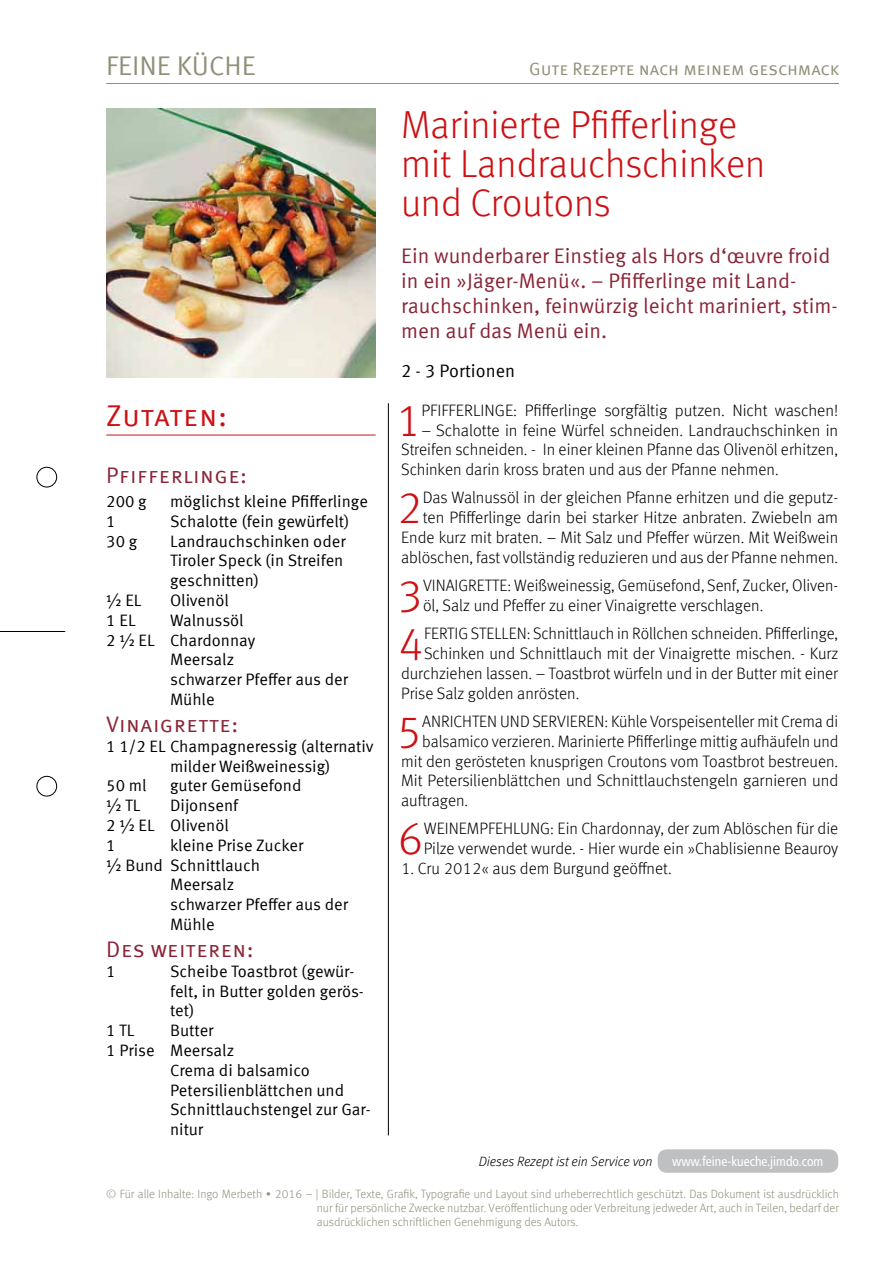
<style>
.page{position:relative;width:893px;height:1263px;background:#fff}
.page>*{position:absolute;margin:0;border:0;box-sizing:border-box;transform-origin:0 0}
.t1{font:300 45.3px "Meta Offc";color:#cd1013}
.t2{font:300 39px/39px "Meta Offc";color:#cd1013}
.t3{font:30px "Meta Sc Offc Norm";letter-spacing:.01em;color:#cd1013}
.t4{font:27px "Meta Sc Offc Norm";color:#918f79}
.t5{font:22.5px "Meta Sc Offc Norm";letter-spacing:.025em;color:#8a2537}
.t6{font:21px/25.2px "Meta Offc Norm";color:#8a2537}
.t7{font:18px "Meta Sc Offc Norm";letter-spacing:-.005em;color:#918f79}
.t8{font:18px "Meta Offc Norm";color:#000}
.t9{font:300 16.5px/19.8px "Meta Offc";color:#000}
.t10{font:16.5px/19.8px "Meta Offc Norm";color:#000}
.t11{font:italic 300 13.5px "Meta Offc";color:#000}
.t12{font:condensed 13.5px "Frutiger LT Std";color:#fff}
.t13{font:300 12px/14.4px "Meta Offc";color:#918f79;text-align:justify}
</style>
<div class="page">
<hr style="left:106px;top:83px;width:733px;height:1px;background:#918f79">
<div style="left:37px;top:467px;width:20px;height:20px;border:1px solid #000;border-radius:50%"></div>
<div style="left:37px;top:776px;width:20px;height:20px;border:1px solid #000;border-radius:50%"></div>
<hr style="left:0;top:631px;width:65px;height:1px;background:#000">
<div style="left:658px;top:1149px;width:180px;height:24px;background:#bfc0c1;border-radius:9px"></div>
<hr style="left:388px;top:403px;width:1px;height:732px;background:#000">
<hr style="left:106px;top:435px;width:270px;height:1px;background:#cd1013">
<img style="left:106px;top:108px;width:270px;height:270px">
<h3 class="t4" style="left:106px;top:50px;width:151px">FEINE KÜCHE</h3>
<p class="t7" style="left:529px;top:58px;width:311px">Gute Rezepte nach meinem geschmack</p>
<h3 class="t3" style="left:106px;top:398px;width:122px">Zutaten:</h3>
<h3 class="t5" style="left:106px;top:462px;width:142px">Pfifferlinge:</h3>
<p class="t10" style="left:106px;top:492px;width:42px">200 g</p>
<p class="t10" style="left:170px;top:492px;width:199px">möglichst kleine Pfifferlinge</p>
<p class="t10" style="left:106px;top:512px;width:11px">1</p>
<p class="t10" style="left:170px;top:512px;width:181px">Schalotte (fein gewürfelt)</p>
<p class="t10" style="left:106px;top:531px;width:33px">30 g</p>
<p class="t10" style="left:170px;top:531px;width:177px">Landrauchschinken oder<br>Tiroler Speck (in Streifen geschnitten)</p>
<p class="t10" style="left:106px;top:591px;width:37px">½ EL</p>
<p class="t10" style="left:170px;top:591px;width:60px">Olivenöl</p>
<p class="t10" style="left:106px;top:611px;width:31px">1 EL</p>
<p class="t10" style="left:170px;top:611px;width:75px">Walnussöl</p>
<p class="t10" style="left:106px;top:630px;width:150px">2 ½ EL Chardonnay</p>
<p class="t10" style="left:170px;top:650px;width:66px">Meersalz</p>
<p class="t10" style="left:170px;top:670px;width:180px">schwarzer Pfeffer aus der</p>
<p class="t10" style="left:170px;top:690px;width:46px">Mühle</p>
<h3 class="t5" style="left:106px;top:711px;width:133px">Vinaigrette:</h3>
<p class="t10" style="left:106px;top:737px;width:269px">1 1/2 EL Champagneressig (alternativ</p>
<p class="t10" style="left:170px;top:756px;width:162px">milder Weißweinessig)</p>
<p class="t10" style="left:106px;top:776px;width:42px">50 ml</p>
<p class="t10" style="left:170px;top:776px;width:133px">guter Gemüsefond</p>
<p class="t10" style="left:106px;top:796px;width:36px">½ TL</p>
<p class="t10" style="left:106px;top:796px;width:133px;text-indent:64px">Dijonsenf<br>2 ½ EL Olivenöl<br>1</p>
<p class="t10" style="left:170px;top:836px;width:135px">kleine Prise Zucker</p>
<p class="t10" style="left:106px;top:855px;width:155px">½ Bund Schnittlauch</p>
<p class="t10" style="left:170px;top:875px;width:66px">Meersalz</p>
<p class="t10" style="left:170px;top:895px;width:180px">schwarzer Pfeffer aus der</p>
<p class="t10" style="left:170px;top:915px;width:46px">Mühle</p>
<h3 class="t5" style="left:106px;top:936px;width:149px">Des weiteren:</h3>
<p class="t10" style="left:106px;top:962px;width:11px">1</p>
<p class="t10" style="left:170px;top:962px;width:195px">Scheibe Toastbrot (gewür&shy;felt, in Butter golden gerös&shy;tet)</p>
<p class="t10" style="left:106px;top:1021px;width:30px">1 TL</p>
<p class="t10" style="left:170px;top:1021px;width:45px">Butter</p>
<p class="t10" style="left:106px;top:1041px;width:129px">1 Prise Meersalz</p>
<p class="t10" style="left:170px;top:1061px;width:141px">Crema di balsamico</p>
<p class="t10" style="left:170px;top:1080px;width:176px">Petersilienblättchen und</p>
<p class="t10" style="left:170px;top:1100px;width:202px">Schnittlauchstengel zur Gar-</p>
<p class="t10" style="left:170px;top:1120px;width:35px">nitur</p>
<h2 class="t2" style="left:401px;top:106px;width:366px">Marinierte Pfifferlinge mit Landrauchschinken und Croutons</h2>
<p class="t6" style="left:401px;top:243px;width:438px">Ein wunderbarer Einstieg als Hors d‘œuvre froid in ein »Jäger-Menü«. – Pfifferlinge mit Land&shy;rauchschinken, feinwürzig leicht mariniert, stim&shy;men auf das Menü ein.</p>
<p class="t8" style="left:401px;top:360px;width:115px">2 - 3 Portionen</p>
<h1 class="t1" style="left:395px;top:394px;width:27px">1</h1>
<p class="t9" style="left:421px;top:400px;width:418px">PFIFFERLINGE: Pfifferlinge sorgfältig putzen. Nicht waschen!</p>
<p class="t9" style="left:401px;top:420px;width:439px;text-align:justify;text-indent:20px">– Schalotte in feine Würfel schneiden. Landrauchschinken in Streifen schneiden. - In einer kleinen Pfanne das Olivenöl erhitzen, Schinken darin kross braten und aus der Pfanne nehmen.</p>
<h1 class="t1" style="left:397px;top:482px;width:27px">2</h1>
<p class="t9" style="left:401px;top:488px;width:439px;text-align:right">Das Walnussöl in der gleichen Pfanne erhitzen und die geputz&shy;ten Pfifferlinge darin bei starker Hitze anbraten. Zwiebeln am Ende kurz mit braten. – Mit Salz und Pfeffer würzen. Mit Weißwein ablöschen, fast vollständig reduzieren und aus der Pfanne nehmen.</p>
<h1 class="t1" style="left:397px;top:569px;width:27px">3</h1>
<p class="t9" style="left:423px;top:576px;width:417px">VINAIGRETTE: Weißweinessig, Gemüsefond, Senf, Zucker, Oliven&shy;öl, Salz und Pfeffer zu einer Vinaigrette verschlagen.</p>
<h1 class="t1" style="left:398px;top:618px;width:27px">4</h1>
<p class="t9" style="left:424px;top:624px;width:416px">FERTIG STELLEN: Schnittlauch in Röllchen schneiden. Pfifferlinge,</p>
<p class="t9" style="left:424px;top:644px;width:416px">Schinken und Schnittlauch mit der Vinaigrette mischen. - Kurz</p>
<p class="t9" style="left:401px;top:664px;width:439px">durchziehen lassen. – Toastbrot würfeln und in der Butter mit einer</p>
<p class="t9" style="left:401px;top:683px;width:180px">Prise Salz golden anrösten.</p>
<h1 class="t1" style="left:396px;top:705px;width:27px">5</h1>
<p class="t9" style="left:422px;top:712px;width:417px">ANRICHTEN UND SERVIEREN: Kühle Vorspeisenteller mit Crema di</p>
<p class="t9" style="left:422px;top:732px;width:418px">balsamico verzieren. Marinierte Pfifferlinge mittig aufhäufeln und</p>
<p class="t9" style="left:401px;top:751px;width:439px">mit den gerösteten knusprigen Croutons vom Toastbrot bestreuen.</p>
<p class="t9" style="left:401px;top:771px;width:439px">Mit Petersilienblättchen und Schnittlauchstengeln garnieren und</p>
<p class="t9" style="left:401px;top:791px;width:69px">auftragen.</p>
<h1 class="t1" style="left:398px;top:813px;width:27px">6</h1>
<p class="t9" style="left:424px;top:819px;width:416px">WEINEMPFEHLUNG: Ein Chardonnay, der zum Ablöschen für die<br>Pilze verwendet wurde. - Hier wurde ein »Chablisienne Beauroy</p>
<p class="t9" style="left:401px;top:859px;width:272px">1. Cru 2012« aus dem Burgund geöffnet.</p>
<p class="t11" style="left:479px;top:1154px;width:175px">Dieses Rezept ist ein Service von</p>
<p class="t12" style="left:672px;top:1153px;width:153px">www.feine-kueche.jimdo.com</p>
<p class="t13" style="left:317px;top:1186px;width:524px;text-indent:-210px">© Für alle Inhalte: Ingo Merbeth ∙ 2016 – | Bilder, Texte, Grafik, Typografie und Layout sind urheberrechtlich geschützt. Das Dokument ist ausdrücklich nur für persönliche Zwecke nutzbar. Veröffentlichung oder Verbreitung jedweder Art, auch in Teilen, bedarf der ausdrücklichen schriftlichen Genehmigung des Autors.</p>
</div>
